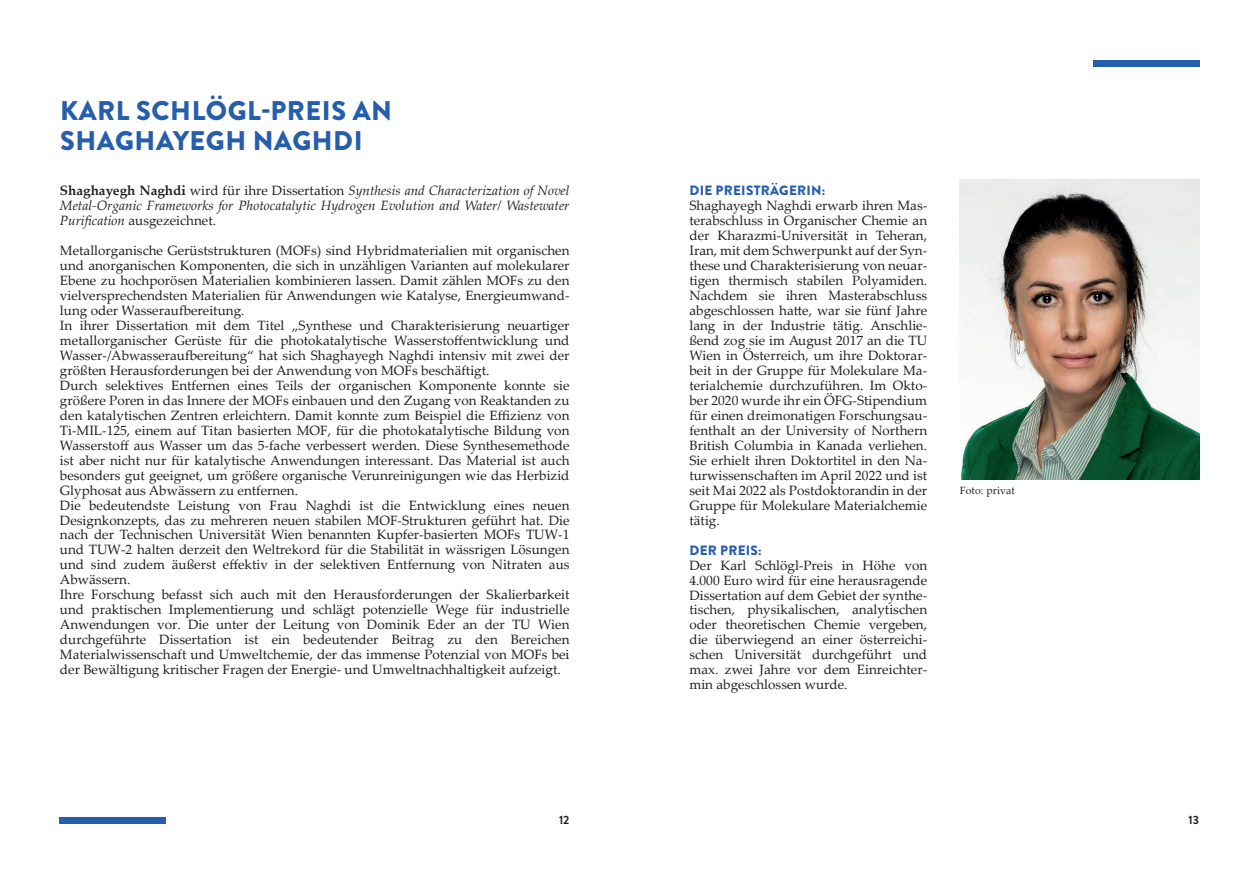
<style>
.page{position:relative;width:1259px;height:893px;background:#fff}
.page>*{position:absolute;margin:0;border:0;box-sizing:border-box;transform-origin:0 0}
.t1{font:900 27px/30px "Brandon Grotesque";letter-spacing:.02em;color:#275eac}
.t2{font:13.5px/15px "Palatino Linotype";color:#231f20;text-align:justify}
.t3{font:italic 13.5px/15px "Palatino Linotype";color:#231f20;text-align:justify}
.t4{font:900 13.5px "Brandon Grotesque";letter-spacing:.02em;color:#275eac}
.t5{font:700 12px "Brandon Grotesque";color:#231f20}
.t6{font:10.5px "Palatino Linotype";letter-spacing:.01em;color:#231f20}
.s1{font-weight:700;font-style:normal}
.s2{font-style:normal}
</style>
<div class="page">
<div style="left:1093px;top:60px;width:106px;height:7px;background:#275eac"></div>
<img style="left:960px;top:180px;width:239px;height:299px">
<div style="left:60px;top:817px;width:106px;height:7px;background:#275eac"></div>
<h1 class="t1" style="left:60px;top:96px;width:333px">KARL SCHLÖGL-PREIS AN<br>SHAGHAYEGH NAGHDI</h1>
<p class="t3" style="left:60px;top:182px;width:511px"><span class="s1">Shaghayegh Naghdi</span> <span class="s2">wird für ihre Dissertation</span> Synthesis and Characterization of Novel Metal-Organic Frameworks for Photocatalytic Hydrogen Evolution and Water/ Wastewater Purification <span class="s2">ausgezeichnet.</span></p>
<p class="t2" style="left:60px;top:242px;width:511px;text-align:left">Metallorganische Gerüststrukturen (MOFs) sind Hybridmaterialien mit organischen und anorganischen Komponenten, die sich in unzähligen Varianten auf molekularer Ebene zu hochporösen Materialien kombinieren lassen. Damit zählen MOFs zu den vielversprechendsten Materialien für Anwendungen wie Katalyse, Energieumwand&shy;lung oder Wasseraufbereitung.<br>In ihrer Dissertation mit dem Titel „Synthese und Charakterisierung neuartiger metallorganischer Gerüste für die photokatalytische Wasserstoffentwicklung und Wasser-/Abwasseraufbereitung“ hat sich Shaghayegh Naghdi intensiv mit zwei der größten Herausforderungen bei der Anwendung von MOFs beschäftigt.<br>Durch selektives Entfernen eines Teils der organischen Komponente konnte sie größere Poren in das Innere der MOFs einbauen und den Zugang von Reaktanden zu den katalytischen Zentren erleichtern. Damit konnte zum Beispiel die Effizienz von Ti-MIL-125, einem auf Titan basierten MOF, für die photokatalytische Bildung von Wasserstoff aus Wasser um das 5-fache verbessert werden. Diese Synthesemethode ist aber nicht nur für katalytische Anwendungen interessant. Das Material ist auch besonders gut geeignet, um größere organische Verunreinigungen wie das Herbizid Glyphosat aus Abwässern zu entfernen.<br>Die bedeutendste Leistung von Frau Naghdi ist die Entwicklung eines neuen Designkonzepts, das zu mehreren neuen stabilen MOF-Strukturen geführt hat. Die nach der Technischen Universität Wien benannten Kupfer-basierten MOFs TUW-1 und TUW-2 halten derzeit den Weltrekord für die Stabilität in wässrigen Lösungen und sind zudem äußerst effektiv in der selektiven Entfernung von Nitraten aus Abwässern.<br>Ihre Forschung befasst sich auch mit den Herausforderungen der Skalierbarkeit und praktischen Implementierung und schlägt potenzielle Wege für industrielle Anwendungen vor. Die unter der Leitung von Dominik Eder an der TU Wien durchgeführte Dissertation ist ein bedeutender Beitrag zu den Bereichen Materialwissenschaft und Umweltchemie, der das immense Potenzial von MOFs bei der Bewältigung kritischer Fragen der Energie- und Umweltnachhaltigkeit aufzeigt.</p>
<p class="t4" style="left:689px;top:181px;width:137px">DIE PREISTRÄGERIN:</p>
<p class="t2" style="left:689px;top:197px;width:239px">Shaghayegh Naghdi erwarb ihren Mas&shy;terabschluss in Organischer Chemie an der Kharazmi-Universität in Teheran, Iran, mit dem Schwerpunkt auf der Syn&shy;these und Charakterisierung von neuar&shy;tigen thermisch stabilen Polyamiden.<br>Nachdem sie ihren Masterabschluss abgeschlossen hatte, war sie fünf Jahre lang in der Industrie tätig. Anschlie&shy;ßend zog sie im August 2017 an die TU Wien in Österreich, um ihre Doktorar&shy;beit in der Gruppe für Molekulare Ma&shy;terialchemie durchzuführen. Im Okto&shy;ber 2020 wurde ihr ein ÖFG-Stipendium für einen dreimonatigen Forschungsau&shy;fenthalt an der University of Northern British Columbia in Kanada verliehen.<br>Sie erhielt ihren Doktortitel in den Na&shy;turwissenschaften im April 2022 und ist seit Mai 2022 als Postdoktorandin in der Gruppe für Molekulare Materialchemie tätig.</p>
<p class="t4" style="left:689px;top:540px;width:74px">DER PREIS:</p>
<p class="t2" style="left:689px;top:557px;width:239px">Der Karl Schlögl-Preis in Höhe von 4.000 Euro wird für eine herausragende Dissertation auf dem Gebiet der synthe&shy;tischen, physikalischen, analytischen oder theoretischen Chemie vergeben, die überwiegend an einer österreichi&shy;schen Universität durchgeführt und max. zwei Jahre vor dem Einreichter&shy;min abgeschlossen wurde.</p>
<p class="t6" style="left:960px;top:483px;width:56px">Foto: privat</p>
<p class="t5" style="left:559px;top:812px;width:12px">12</p>
<p class="t5" style="left:1188px;top:812px;width:12px">13</p>
</div>
